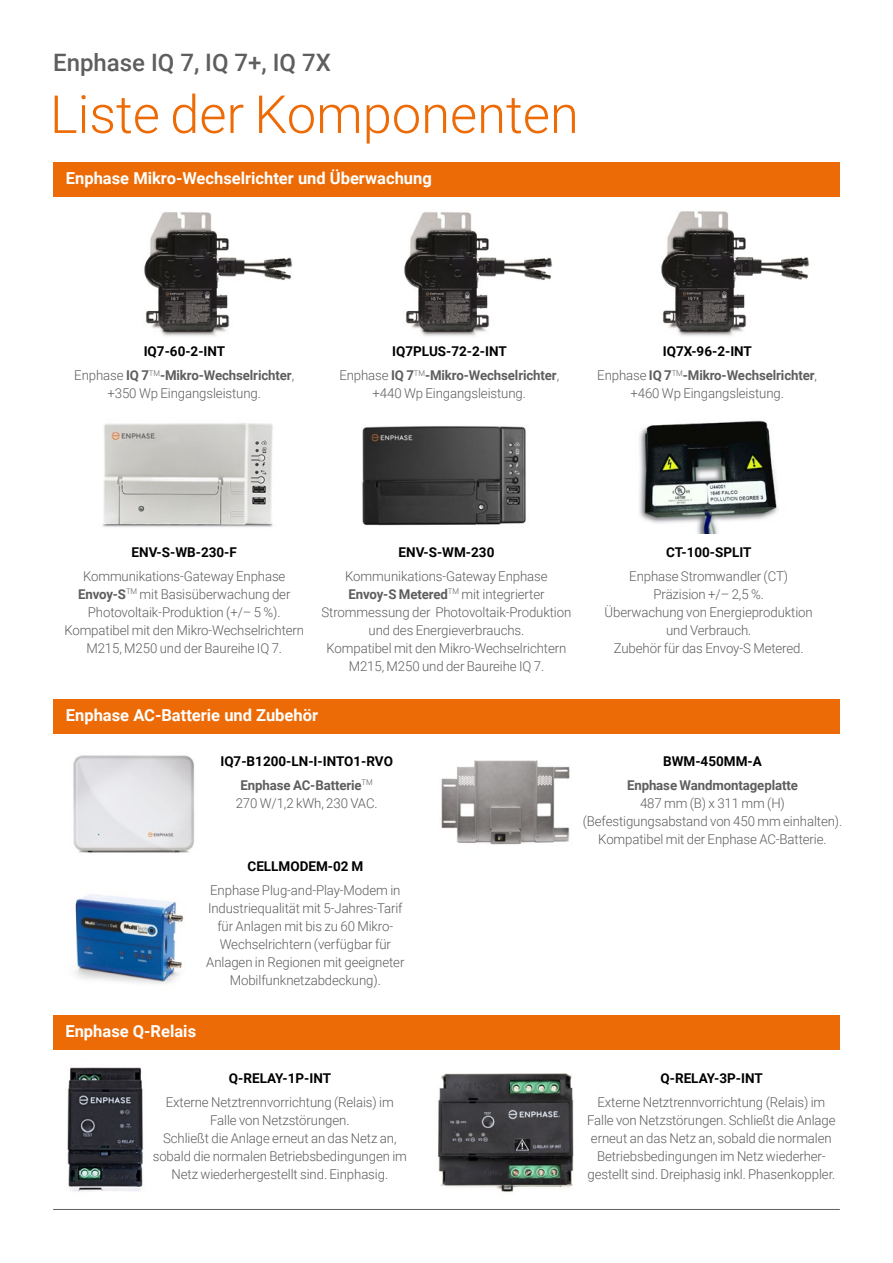
<style>
.page{position:relative;width:893px;height:1263px;background:#fff}
.page>*{position:absolute;margin:0;border:0;box-sizing:border-box;transform-origin:0 0}
.t1{font:300 52.5px "Roboto";color:#ed6b06}
.t2{font:500 24px "Roboto";color:#5f5e5e}
.t3{font:700 16.5px "Roboto";color:#fff}
.t4{font:300 13.5px/18px "Roboto";letter-spacing:-.01em;color:#5f5e5e;text-align:center}
.t5{font:700 13.5px/24px "Roboto";letter-spacing:-.01em;color:#5f5e5e;text-align:center}
.t6{font:700 13.5px/24px "Roboto";color:#000;text-align:center}
.s1{color:#000}
.s2{font-weight:300}
.s3{font-weight:700}
.s4{color:#5f5e5e}
</style>
<div class="page">
<img style="left:639px;top:420px;width:140px;height:114px">
<img style="left:144px;top:212px;width:149px;height:124px">
<img style="left:404px;top:212px;width:149px;height:124px">
<img style="left:661px;top:211px;width:149px;height:125px">
<img style="left:75px;top:894px;width:109px;height:90px">
<img style="left:73px;top:755px;width:122px;height:98px">
<img style="left:441px;top:760px;width:129px;height:85px">
<hr style="left:53px;top:1209px;width:787px;height:1px;background:#5f5e5e">
<div style="left:53px;top:163px;width:787px;height:34px;background:#ed6b06"></div>
<div style="left:53px;top:699px;width:787px;height:34px;background:#ed6b06"></div>
<img style="left:102px;top:423px;width:171px;height:104px">
<img style="left:362px;top:426px;width:164px;height:100px">
<img style="left:437px;top:1073px;width:137px;height:119px">
<div style="left:53px;top:1015px;width:786px;height:34px;background:#ed6b06"></div>
<img style="left:67px;top:1067px;width:77px;height:125px">
<h2 class="t2" style="left:53px;top:46px;width:279px">Enphase IQ 7, IQ 7+, IQ 7X</h2>
<h1 class="t1" style="left:50px;top:77px;width:530px">Liste der Komponenten</h1>
<p class="t3" style="left:66px;top:167px;width:367px">Enphase Mikro-Wechselrichter und Überwachung</p>
<p class="t5" style="left:74px;top:339px;width:221px"><span class="s1">IQ7-60-2-INT<br></span><span class="s2">Enphase</span> IQ 7<sup>TM</sup>-Mikro-Wechselrichter<span class="s2">,</span></p>
<p class="t4" style="left:107px;top:384px;width:155px">+350 Wp Eingangsleistung.</p>
<p class="t5" style="left:339px;top:339px;width:221px"><span class="s1">IQ7PLUS-72-2-INT<br></span><span class="s2">Enphase</span> IQ 7<sup>TM</sup>-Mikro-Wechselrichter<span class="s2">,</span></p>
<p class="t4" style="left:372px;top:384px;width:155px">+440 Wp Eingangsleistung.</p>
<p class="t5" style="left:597px;top:339px;width:221px"><span class="s1">IQ7X-96-2-INT<br></span><span class="s2">Enphase</span> IQ 7<sup>TM</sup>-Mikro-Wechselrichter<span class="s2">,</span></p>
<p class="t4" style="left:630px;top:384px;width:155px">+460 Wp Eingangsleistung.</p>
<p class="t6" style="left:132px;top:540px;width:107px">ENV-S-WB-230-F</p>
<p class="t4" style="left:64px;top:567px;width:241px">Kommunikations-Gateway Enphase <span class="s3">Envoy-S</span><sup>TM</sup> mit Basisüberwachung der Photovoltaik-Produktion (+/– 5 %).<br>Kompatibel mit den Mikro-Wechselrichtern M215, M250 und der Baureihe IQ 7.</p>
<p class="t6" style="left:399px;top:540px;width:97px">ENV-S-WM-230</p>
<p class="t4" style="left:322px;top:567px;width:251px">Kommunikations-Gateway Enphase <span class="s3">Envoy-S Metered</span><sup>TM</sup> mit integrierter Strommessung der Photovoltaik-Produktion und des Energieverbrauchs.<br>Kompatibel mit den Mikro-Wechselrichtern M215, M250 und der Baureihe IQ 7.</p>
<p class="t6" style="left:666px;top:540px;width:87px">CT-100-SPLIT</p>
<p class="t4" style="left:605px;top:567px;width:210px">Enphase Stromwandler (CT)<br>Präzision +/– 2,5 %.<br>Überwachung von Energieproduktion und Verbrauch.<br>Zubehör für das Envoy-S Metered.</p>
<p class="t3" style="left:66px;top:703px;width:254px">Enphase AC-Batterie und Zubehör</p>
<p class="t6" style="left:220px;top:749px;width:174px">IQ7-B1200-LN-I-INTO1-RVO<br><span class="s4">Enphase AC-Batterie</span><sup>TM</sup></p>
<p class="t4" style="left:236px;top:794px;width:143px">270 W/1,2 kWh, 230 VAC.</p>
<p class="t6" style="left:248px;top:854px;width:117px">CELLMODEM-02 M</p>
<p class="t4" style="left:206px;top:881px;width:200px">Enphase Plug-and-Play-Modem in Industriequalität mit 5-Jahres-Tarif für Anlagen mit bis zu 60 Mikro-Wechselrichtern (verfügbar für Anlagen in Regionen mit geeigneter Mobilfunknetzabdeckung).</p>
<p class="t6" style="left:663px;top:749px;width:100px">BWM-450MM-A</p>
<p class="t5" style="left:627px;top:773px;width:172px">Enphase Wandmontageplatte</p>
<p class="t4" style="left:583px;top:794px;width:261px">487 mm (B) x 311 mm (H) (Befestigungsabstand von 450 mm einhalten).<br>Kompatibel mit der Enphase AC-Batterie.</p>
<p class="t3" style="left:65px;top:1020px;width:132px">Enphase Q-Relais</p>
<p class="t6" style="left:229px;top:1066px;width:104px">Q-RELAY-1P-INT</p>
<p class="t4" style="left:153px;top:1093px;width:256px">Externe Netztrennvorrichtung (Relais) im Falle von Netzstörungen.<br>Schließt die Anlage erneut an das Netz an, sobald die normalen Betriebsbedingungen im Netz wiederhergestellt sind. Einphasig.</p>
<p class="t6" style="left:660px;top:1066px;width:104px">Q-RELAY-3P-INT</p>
<p class="t4" style="left:587px;top:1093px;width:250px">Externe Netztrennvorrichtung (Relais) im Falle von Netzstörungen. Schließt die Anlage erneut an das Netz an, sobald die normalen Betriebsbedingungen im Netz wiederher&shy;gestellt sind. Dreiphasig inkl. Phasenkoppler.</p>
</div>
